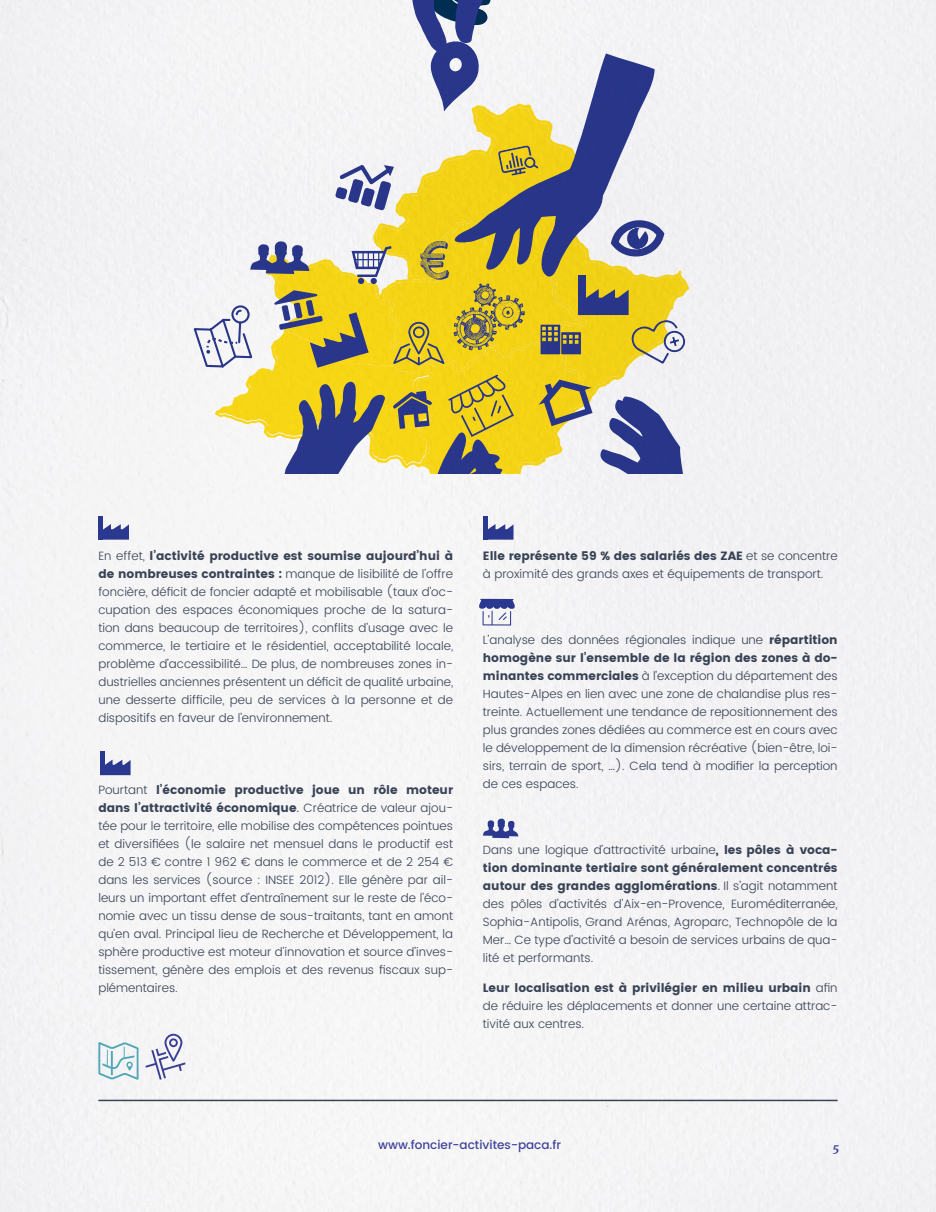
<style>
.page{position:relative;width:936px;height:1212px;background:#fff}
.page>*{position:absolute;margin:0;border:0;box-sizing:border-box;transform-origin:0 0}
.t1{font:300 12px/18px "Poppins";color:#3b475a;text-align:justify}
.t2{font:500 12px "Poppins";color:#3f429c}
.t3{font:italic 700 12px "Merriweather";color:#3f429c}
.s1{font-weight:400}
.s2{font-family:"Helvetica Neue";font-weight:400;font-stretch:condensed}
</style>
<div class="page">
<img style="left:0;top:0;width:935px;height:1212px">
<svg style="left:103px;top:524px;width:26px;height:16px"></svg>
<div style="left:98px;top:516px;width:5px;height:24px;background:#2b388f"></div>
<svg style="left:105px;top:759px;width:26px;height:16px"></svg>
<div style="left:100px;top:751px;width:5px;height:24px;background:#2b388f"></div>
<svg style="left:487px;top:524px;width:26px;height:16px"></svg>
<hr style="left:483px;top:516px;width:4px;height:24px;background:#2b388f">
<svg style="left:478px;top:599px;width:37px;height:26px"></svg>
<svg style="left:483px;top:818px;width:35px;height:20px"></svg>
<p class="t1" style="left:98px;top:547px;width:356px">En effet, <span class="s1">l’activité productive est soumise aujourd’hui à de nombreuses contraintes :</span> manque de lisibilité de l’offre foncière, déficit de foncier adapté et mobilisable (taux d’oc&shy;cupation des espaces économiques proche de la satura&shy;tion dans beaucoup de territoires), conflits d’usage avec le commerce, le tertiaire et le résidentiel, acceptabilité locale, problème d’accessibilité… De plus, de nombreuses zones in&shy;dustrielles anciennes présentent un déficit de qualité urbaine, une desserte difficile, peu de services à la personne et de dispositifs en faveur de l’environnement.</p>
<p class="t1" style="left:98px;top:781px;width:356px">Pourtant <span class="s1">l’économie productive joue un rôle moteur dans l’attractivité économique</span><span class="s2">.</span> Créatrice de valeur ajou&shy;tée pour le territoire, elle mobilise des compétences pointues et diversifiées (le salaire net mensuel dans le productif est de 2 513 € contre 1 962 € dans le commerce et de 2 254 € dans les services (source : INSEE 2012). Elle génère par ail&shy;leurs un important effet d’entraînement sur le reste de l’éco&shy;nomie avec un tissu dense de sous-traitants, tant en amont qu’en aval. Principal lieu de Recherche et Développement, la sphère productive est moteur d’innovation et source d’inves&shy;tissement, génère des emplois et des revenus fiscaux sup&shy;plémentaires.</p>
<p class="t1" style="left:483px;top:547px;width:356px"><span class="s1">Elle représente 59 % des salariés des ZAE</span> et se concentre à proximité des grands axes et équipements de transport.</p>
<p class="t1" style="left:483px;top:631px;width:356px">L’analyse des données régionales indique une <span class="s1">répartition homogène sur l’ensemble de la région des zones à do&shy;minantes commerciales</span> à l’exception du département des Hautes-Alpes en lien avec une zone de chalandise plus res&shy;treinte. Actuellement une tendance de repositionnement des plus grandes zones dédiées au commerce est en cours avec le développement de la dimension récréative (bien-être, loi&shy;sirs, terrain de sport, …). Cela tend à modifier la perception de ces espaces.</p>
<p class="t1" style="left:483px;top:841px;width:356px">Dans une logique d’attractivité urbaine<span class="s1">, les pôles à voca&shy;tion dominante tertiaire sont généralement concentrés autour des grandes agglomérations</span><span class="s2">.</span> Il s’agit notamment des pôles d’activités d’Aix-en-Provence, Euroméditerranée, Sophia-Antipolis, Grand Arénas, Agroparc, Technopôle de la Mer… Ce type d’activité a besoin de services urbains de qua&shy;lité et performants.</p>
<p class="t1" style="left:483px;top:979px;width:356px"><span class="s1">Leur localisation est à privilégier en milieu urbain</span> afin de réduire les déplacements et donner une certaine attrac&shy;tivité aux centres.</p>
<p class="t2" style="left:378px;top:1136px;width:184px">www.foncier-activites-paca.fr</p>
<p class="t3" style="left:832px;top:1139px;width:8px">5</p>
</div>
